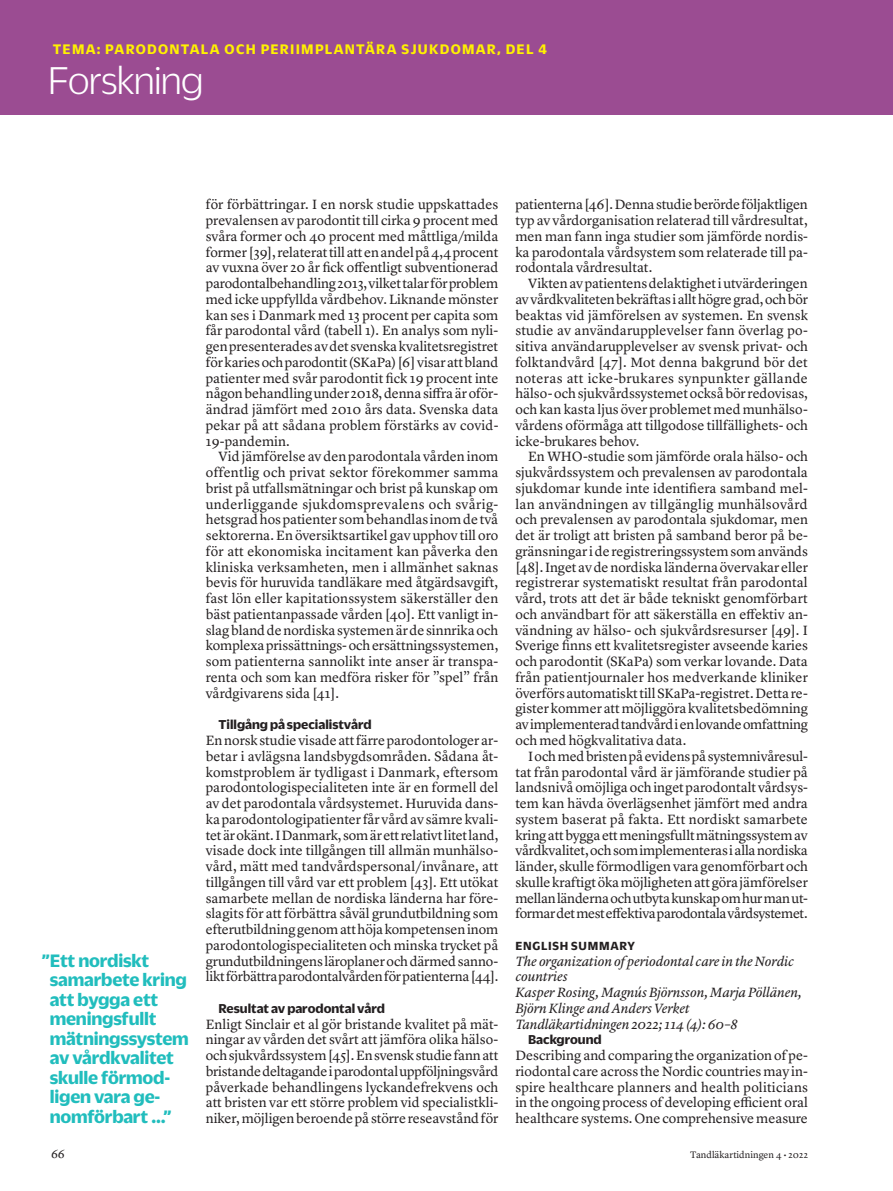
<style>
.page{position:relative;width:893px;height:1191px;background:#fff}
.page>*{position:absolute;margin:0;border:0;box-sizing:border-box;transform-origin:0 0}
.t1{font:300 42px "Duplicate Sans";letter-spacing:-.02em;color:#fff}
.Citat_litet_Duplicat{font:700 19.5px/19.5px "Duplicate Sans";letter-spacing:-.01em;color:#21bdbd}
.t2{font:700 15px "Duplicate Sans";letter-spacing:.085em;color:#fff101}
.Bröd_utesluten_indra{font:13.95px/15.8px "Lyon Text";color:#231f20;text-align:justify}
.Bröd_utesluten{font:13.95px/15.8px "Lyon Text";letter-spacing:-.005em;color:#231f20;text-align:justify}
.Bröd_utesluten-2{font:italic 13.95px/15.8px "Lyon Text";letter-spacing:-.005em;color:#231f20}
.Bröd_utesluten_indra-2{font:700 13.95px "Duplicate Sans";color:#231f20}
.Bröd_utesluten-3{font:700 12.75px "Duplicate Sans";letter-spacing:.055em;color:#231f20}
.t3{font:12px "Lyon Text";color:#231f20}
.t4{font:9.75px "Lyon Text";color:#231f20}
</style>
<div class="page">
<div style="left:0;top:0;width:893px;height:115px;background:#9b4c92"></div>
<p class="t2" style="left:53px;top:39px;width:496px">TEMA: PARODONTALA OCH PERIIMPLANTÄRA SJUKDOMAR, DEL 4</p>
<h1 class="t1" style="left:48px;top:55px;width:157px">Forskning</h1>
<p class="Citat_litet_Duplicat" style="left:50px;top:949px;width:140px;text-indent:-8px">”Ett nordiskt samarbete kring att bygga ett meningsfullt mätningssystem av vårdkvalitet skulle förmod&shy;ligen vara ge&shy;nomförbart …”</p>
<p class="Bröd_utesluten_indra" style="left:206px;top:196px;width:294px">för förbättringar. I en norsk studie uppskattades prevalensen av parodontit till cirka 9 procent med svåra former och 40 procent med måttliga/milda former [39], relaterat till att en andel på 4,4 procent av vuxna över 20 år fick offentligt subventionerad parodontalbehandling 2013, vilket talar för problem med icke uppfyllda vårdbehov. Liknande mönster kan ses i Danmark med 13 procent per capita som får parodontal vård (tabell 1). En analys som nyli&shy;gen presenterades av det svenska kvalitetsregistret för karies och parodontit (SKaPa) [6] visar att bland patienter med svår parodontit fick 19 procent inte någon behandling under 2018, denna siffra är oför&shy;ändrad jämfört med 2010 års data. Svenska data pekar på att sådana problem förstärks av covid-19-pandemin.</p>
<p class="Bröd_utesluten_indra" style="left:206px;top:448px;width:294px;text-indent:13px">Vid jämförelse av den parodontala vården inom offentlig och privat sektor förekommer samma brist på utfallsmätningar och brist på kunskap om underliggande sjukdomsprevalens och svårig&shy;hetsgrad hos patienter som behandlas inom de två sektorerna. En översiktsartikel gav upphov till oro för att ekonomiska incitament kan påverka den kliniska verksamheten, men i allmänhet saknas bevis för huruvida tandläkare med åtgärdsavgift, fast lön eller kapitationssystem säkerställer den bäst patientanpassade vården [40]. Ett vanligt in&shy;slag bland de nordiska systemen är de sinnrika och komplexa prissättnings- och ersättningssystemen, som patienterna sannolikt inte anser är transpa&shy;renta och som kan medföra risker för ”spel” från vårdgivarens sida [41].</p>
<p class="Bröd_utesluten_indra-2" style="left:219px;top:715px;width:155px">Tillgång på specialistvård</p>
<p class="Bröd_utesluten" style="left:206px;top:731px;width:294px">En norsk studie visade att färre parodontologer ar&shy;betar i avlägsna landsbygdsområden. Sådana åt&shy;komstproblem är tydligast i Danmark, eftersom parodontologispecialiteten inte är en formell del av det parodontala vårdsystemet. Huruvida dans&shy;ka parodontologipatienter får vård av sämre kvali&shy;tet är okänt. I Danmark, som är ett relativt litet land, visade dock inte tillgången till allmän munhälso&shy;vård, mätt med tandvårdspersonal/invånare, att tillgången till vård var ett problem [43]. Ett utökat samarbete mellan de nordiska länderna har före&shy;slagits för att förbättra såväl grundutbildning som efterutbildning genom att höja kompetensen inom parodontologispecialiteten och minska trycket på grundutbildningens läroplaner och därmed sanno&shy;likt förbättra parodontalvården för patienterna [44].</p>
<p class="Bröd_utesluten_indra-2" style="left:219px;top:998px;width:168px">Resultat av parodontal vård</p>
<p class="Bröd_utesluten" style="left:206px;top:1015px;width:294px">Enligt Sinclair et al gör bristande kvalitet på mät&shy;ningar av vården det svårt att jämföra olika hälso&shy;och sjukvårdssystem [45]. En svensk studie fann att bristande deltagande i parodontal uppföljningsvård påverkade behandlingens lyckandefrekvens och att bristen var ett större problem vid specialistkli&shy;niker, möjligen beroende på större reseavstånd för</p>
<p class="Bröd_utesluten" style="left:515px;top:196px;width:294px">patienterna [46]. Denna studie berörde följaktligen typ av vårdorganisation relaterad till vårdresultat, men man fann inga studier som jämförde nordis&shy;ka parodontala vårdsystem som relaterade till pa&shy;rodontala vårdresultat.</p>
<p class="Bröd_utesluten_indra" style="left:515px;top:274px;width:294px;text-indent:13px">Vikten av patientens delaktighet i utvärderingen av vårdkvaliteten bekräftas i allt högre grad, och bör beaktas vid jämförelsen av systemen. En svensk studie av användarupplevelser fann överlag po&shy;sitiva användarupplevelser av svensk privat- och folktandvård [47]. Mot denna bakgrund bör det noteras att icke-brukares synpunkter gällande hälso- och sjukvårdssystemet också bör redovisas, och kan kasta ljus över problemet med munhälso&shy;vårdens oförmåga att tillgodose tillfällighets- och icke-brukares behov.</p>
<p class="Bröd_utesluten_indra" style="left:515px;top:448px;width:294px;text-indent:13px">En WHO-studie som jämförde orala hälso- och sjukvårdssystem och prevalensen av parodontala sjukdomar kunde inte identifiera samband mel&shy;lan användningen av tillgänglig munhälsovård och prevalensen av parodontala sjukdomar, men det är troligt att bristen på samband beror på be&shy;gränsningar i de registreringssystem som används [48]. Inget av de nordiska länderna övervakar eller registrerar systematiskt resultat från parodontal vård, trots att det är både tekniskt genomförbart och användbart för att säkerställa en effektiv an&shy;vändning av hälso- och sjukvårdsresurser [49]. I Sverige finns ett kvalitetsregister avseende karies och parodontit (SKaPa) som verkar lovande. Data från patientjournaler hos medverkande kliniker överförs automatiskt till SKaPa-registret. Detta re&shy;gister kommer att möjliggöra kvalitetsbedömning av implementerad tandvård i en lovande omfattning och med högkvalitativa data.</p>
<p class="Bröd_utesluten_indra" style="left:515px;top:747px;width:294px;text-indent:13px">I och med bristen på evidens på systemnivåresul&shy;tat från parodontal vård är jämförande studier på landsnivå omöjliga och inget parodontalt vårdsys&shy;tem kan hävda överlägsenhet jämfört med andra system baserat på fakta. Ett nordiskt samarbete kring att bygga ett meningsfullt mätningssystem av vårdkvalitet, och som implementeras i alla nordiska länder, skulle förmodligen vara genomförbart och skulle kraftigt öka möjligheten att göra jämförelser mellan länderna och utbyta kunskap om hur man ut&shy;formar det mest effektiva parodontala vårdsystemet.</p>
<p class="Bröd_utesluten-3" style="left:515px;top:937px;width:121px">ENGLISH SUMMARY</p>
<p class="Bröd_utesluten-2" style="left:515px;top:952px;width:280px">The organization of periodontal care in the Nordic countries</p>
<p class="Bröd_utesluten-2" style="left:515px;top:983px;width:288px">Kasper Rosing, Magnús Björnsson, Marja Pöllänen,<br>Björn Klinge and Anders Verket</p>
<p class="Bröd_utesluten-2" style="left:515px;top:1015px;width:224px">Tandläkartidningen 2022; 114 (4): 60–8</p>
<p class="Bröd_utesluten_indra-2" style="left:528px;top:1030px;width:75px">Background</p>
<p class="Bröd_utesluten" style="left:515px;top:1046px;width:294px">Describing and comparing the organization of pe&shy;riodontal care across the Nordic countries may in&shy;spire healthcare planners and health politicians in the ongoing process of developing efficient oral healthcare systems. One comprehensive measure</p>
<p class="t3" style="left:51px;top:1144px;width:15px">66</p>
<p class="t4" style="left:690px;top:1147px;width:119px">Tandläkartidningen 4 • 2022</p>
</div>
